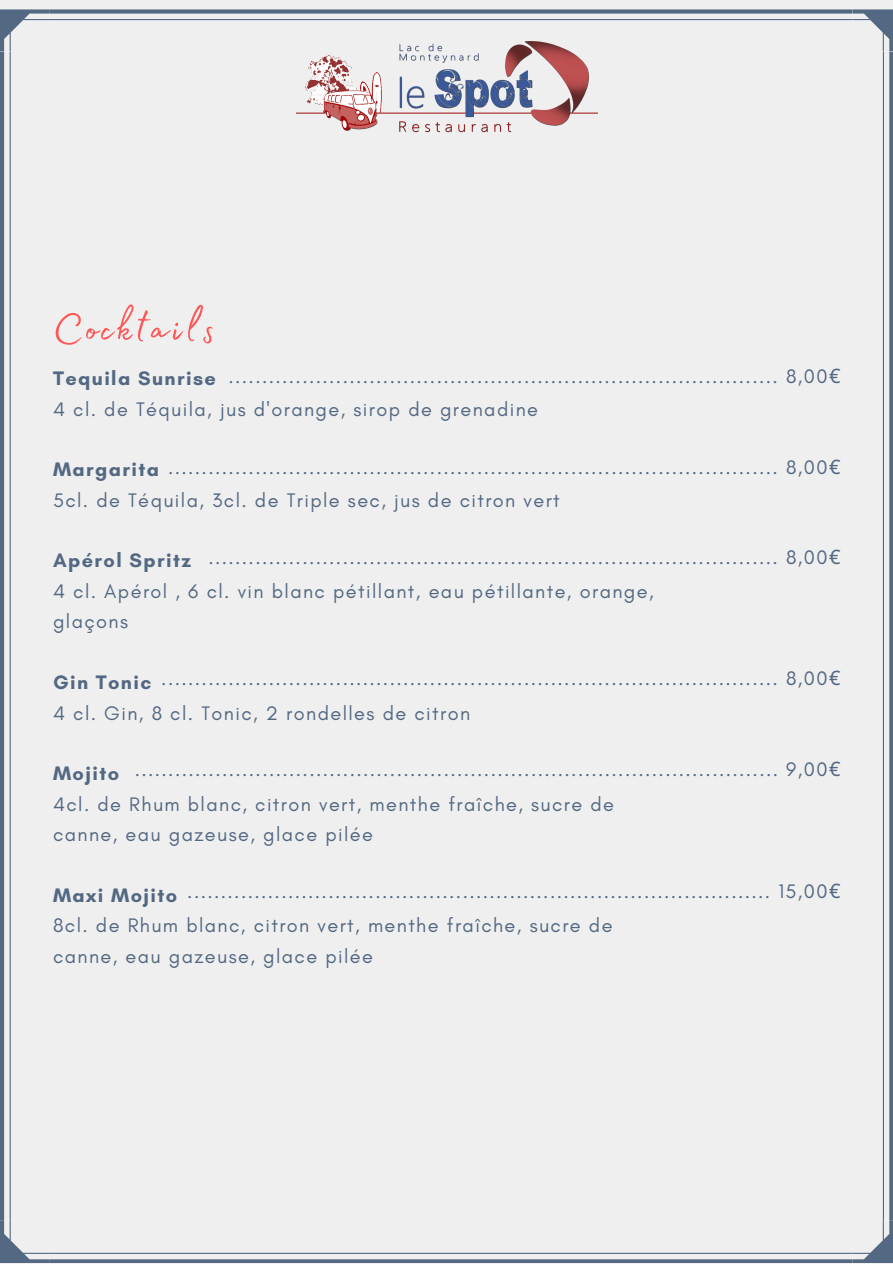
<style>
.page{position:relative;width:893px;height:1264px;background:#fff}
.page>*{position:absolute;margin:0;border:0;box-sizing:border-box;transform-origin:0 0}
.t1{font:52.5px "Madelyn Fill";letter-spacing:.07em;color:#ff5757}
.t2{font:19.95px/30.3px "Glacial Indifference";letter-spacing:.07em;color:#536882}
.t3{font:700 19.95px "Glacial Indifference";letter-spacing:.07em;color:#536882}
.s1{font-family:"Noto Sans"}
</style>
<div class="page">
<div style="left:0;top:9px;width:892px;height:1254px;background:#efefef"></div>
<img style="left:296px;top:41px;width:301px;height:97px">
<p class="t1" style="left:53px;top:288px;width:163px">Cocktails</p>
<h2 class="t3" style="left:53px;top:366px;width:164px">Tequila Sunrise</h2>
<p class="t2" style="left:228px;top:360px;width:613px">.................................................................................. 8,00<span class="s1">€</span></p>
<p class="t2" style="left:53px;top:393px;width:486px">4 cl. de Téquila, jus d'orange, sirop de grenadine</p>
<h2 class="t3" style="left:53px;top:457px;width:107px">Margarita</h2>
<p class="t2" style="left:168px;top:451px;width:673px">........................................................................................... 8,00<span class="s1">€</span></p>
<h1 class="t2" style="left:53px;top:485px;width:508px">5cl. de Téquila, 3cl. de Triple sec, jus de citron vert</h1>
<h2 class="t3" style="left:53px;top:548px;width:139px">Apérol Spritz</h2>
<p class="t2" style="left:208px;top:542px;width:633px">..................................................................................... 8,00<span class="s1">€</span></p>
<p class="t2" style="left:53px;top:576px;width:602px">4 cl. Apérol , 6 cl. vin blanc pétillant, eau pétillante, orange, glaçons</p>
<h2 class="t3" style="left:53px;top:670px;width:100px">Gin Tonic</h2>
<p class="t2" style="left:161px;top:663px;width:680px">............................................................................................ 8,00<span class="s1">€</span></p>
<p class="t2" style="left:53px;top:697px;width:418px">4 cl. Gin, 8 cl. Tonic, 2 rondelles de citron</p>
<h2 class="t3" style="left:53px;top:761px;width:68px">Mojito</h2>
<p class="t2" style="left:135px;top:754px;width:707px">................................................................................................ 9,00<span class="s1">€</span></p>
<p class="t2" style="left:53px;top:788px;width:562px">4cl. de Rhum blanc, citron vert, menthe fraîche, sucre de canne, eau gazeuse, glace pilée</p>
<p class="t3" style="left:53px;top:882px;width:126px">Maxi Mojito</p>
<p class="t2" style="left:187px;top:875px;width:654px">....................................................................................... 15,00<span class="s1">€</span></p>
<h2 class="t2" style="left:53px;top:910px;width:561px">8cl. de Rhum blanc, citron vert, menthe fraîche, sucre de canne, eau gazeuse, glace pilée</h2>
</div>
